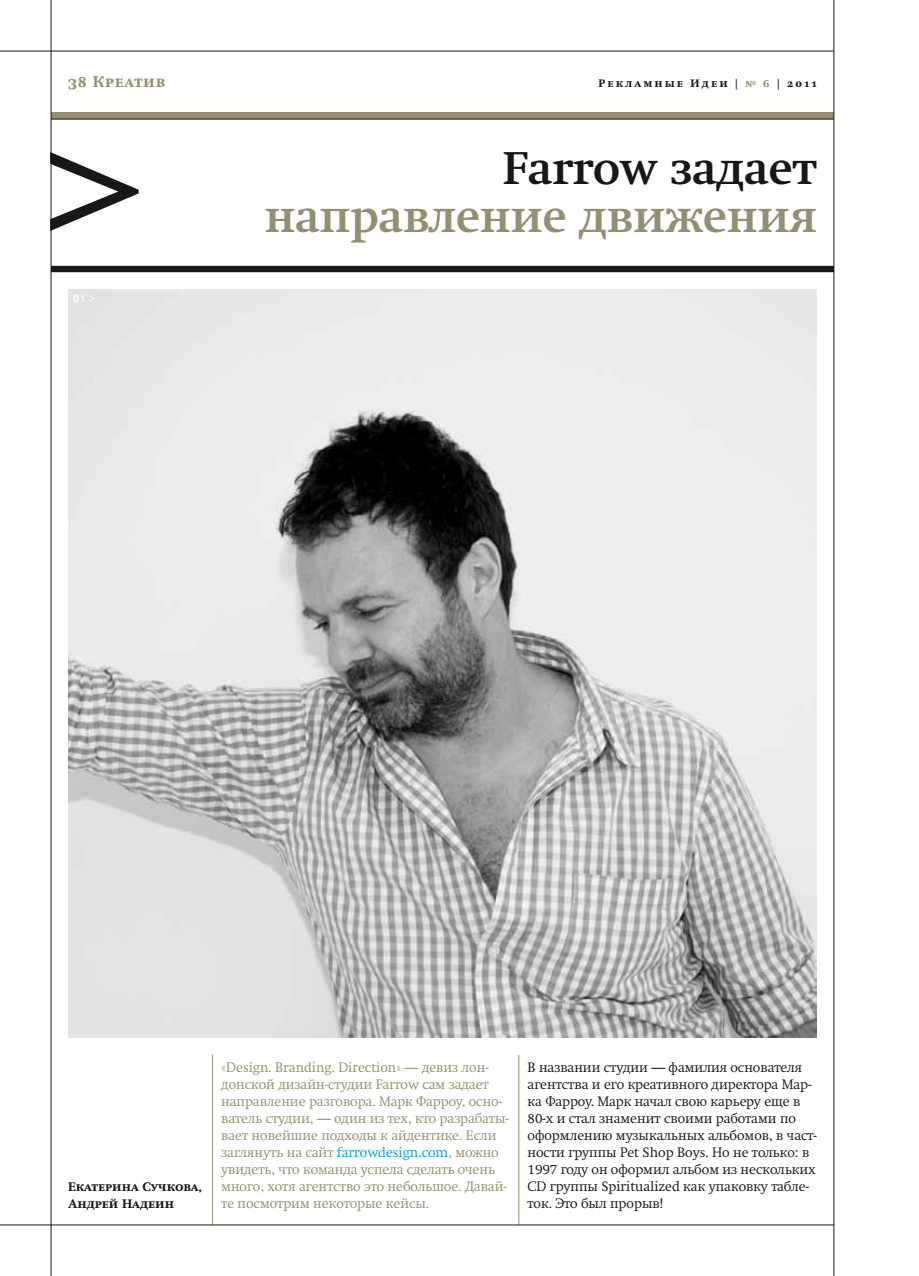
<style>
.page{position:relative;width:919px;height:1276px;background:#fff}
.page>*{position:absolute;margin:0;border:0;box-sizing:border-box;transform-origin:0 0}
.t1{font:150px "Swift Light SCC";color:#181716}
.t2{font:700 45px "Swift C";color:#938f71}
.t3{font:700 45px "Swift C";color:#181716}
.t4{font:15px "Swift Extra Bold SCC";letter-spacing:.05em;color:#938f71}
.t5{font:13.5px/17px "Swift Light C";color:#938f71}
.t6{font:13.5px/17px "Swift Light C";color:#181716}
.t7{font:12px/17px "Swift Extra Bold SCC";color:#181716}
.t8{font:10.5px "Swift Extra Bold SCC";letter-spacing:.2em;color:#181716}
.t9{font:700 10.5px "Pragmatica Light C";color:#fff}
.s1{color:#938f71}
.s2{color:#009ee3}
</style>
<div class="page">
<div style="left:51px;top:266px;width:782px;height:6px;background:#181716"></div>
<hr style="left:518px;top:1054px;width:1px;height:171px;background:#938f71">
<hr style="left:212px;top:1054px;width:1px;height:171px;background:#938f71">
<img style="left:68px;top:289px;width:748px;height:748px">
<div style="left:51px;top:113px;width:782px;height:6px;background:#938f71"></div>
<hr style="left:51px;top:0;width:1px;height:1276px;background:#181716">
<hr style="left:833px;top:0;width:1px;height:1276px;background:#181716">
<hr style="left:51px;top:119px;width:782px;height:1px;background:#181716">
<hr style="left:0;top:51px;width:833px;height:1px;background:#181716">
<hr style="left:0;top:1224px;width:833px;height:1px;background:#181716">
<p class="t4" style="left:68px;top:72px;width:99px">38 Креатив</p>
<p class="t8" style="left:598px;top:77px;width:220px">Рекламные Идеи | <span class="s1">№ 6</span> | 2011</p>
<h1 class="t1" style="left:43px;top:101px;width:103px">&gt;</h1>
<h2 class="t3" style="left:502px;top:142px;width:315px">Farrow задает</h2>
<h2 class="t2" style="left:265px;top:190px;width:553px">направление движения</h2>
<p class="t9" style="left:73px;top:292px;width:24px">01 &gt;</p>
<p class="t7" style="left:68px;top:1178px;width:136px">Екатерина Сучкова,<br>Андрей Надеин</p>
<p class="t5" style="left:221px;top:1058px;width:289px">«Design. Branding. Direction» — девиз лон&shy;донской дизайн-студии Farrow сам задает направление разговора. Марк Фарроу, осно&shy;ватель студии, — один из тех, кто разрабаты&shy;вает новейшие подходы к айдентике. Если заглянуть на сайт <span class="s2">farrowdesign.com</span>, можно увидеть, что команда успела сделать очень много, хотя агентство это небольшое. Давай&shy;те посмотрим некоторые кейсы.</p>
<p class="t6" style="left:527px;top:1058px;width:291px">В названии студии — фамилия основателя агентства и его креативного директора Мар&shy;ка Фарроу. Марк начал свою карьеру еще в 80-х и стал знаменит своими работами по оформлению музыкальных альбомов, в част&shy;ности группы Pet Shop Boys. Но не только: в 1997 году он оформил альбом из нескольких CD группы Spiritualized как упаковку табле&shy;ток. Это был прорыв!</p>
</div>
